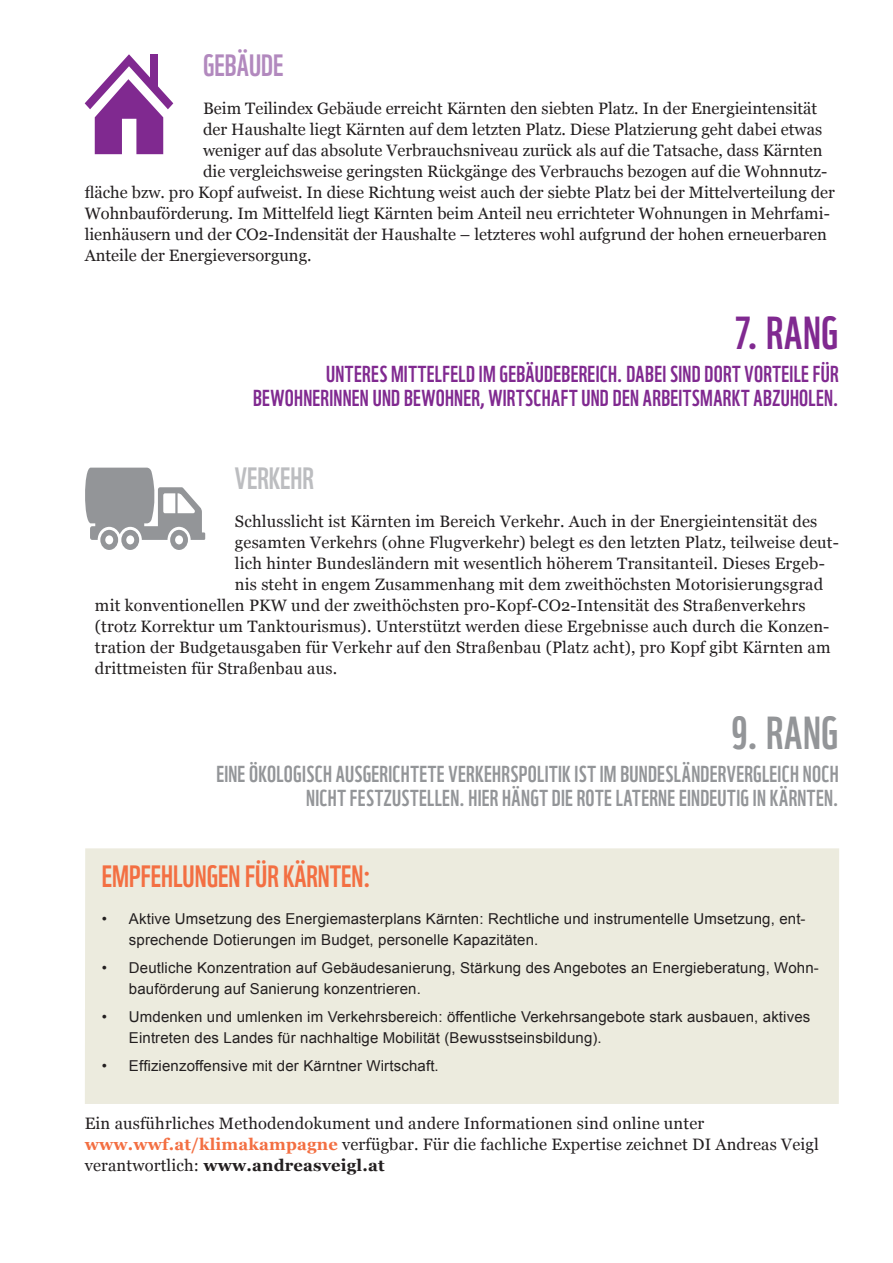
<style>
.page{position:relative;width:893px;height:1263px;background:#fff}
.page>*{position:absolute;margin:0;border:0;box-sizing:border-box;transform-origin:0 0}
.t1{font:45px "WWF";color:#802990}
.t2{font:45px "WWF";color:#939598}
.t3{font:30px "WWF";color:#f36f42}
.t4{font:30px "WWF";color:#b289be}
.t5{font:30px "WWF";color:#bcbdc0}
.t6{font:22.5px/24.2px "WWF";letter-spacing:.015em;color:#939598;text-align:right}
.t7{font:22.5px/24.2px "WWF";letter-spacing:.015em;color:#802990;text-align:right}
.t8{font:16.5px/21px "Georgia";letter-spacing:.01em;color:#231f20}
.t9{font:15px/20.2px "Arial";letter-spacing:.01em;color:#231f20}
.s1{font-weight:700;color:#f36f42}
.s2{font-weight:700}
</style>
<div class="page">
<svg style="left:85px;top:54px;width:88px;height:100px"></svg>
<div style="left:150px;top:54px;width:8px;height:33px;background:#802990"></div>
<svg style="left:85px;top:468px;width:120px;height:82px"></svg>
<div style="left:85px;top:848px;width:754px;height:256px;background:#ecebde"></div>
<h2 class="t4" style="left:203px;top:42px;width:82px">GEBÄUDE</h2>
<p class="t8" style="left:203px;top:98px;width:616px">Beim Teilindex Gebäude erreicht Kärnten den siebten Platz. In der Energieintensität</p>
<p class="t8" style="left:203px;top:119px;width:621px">der Haushalte liegt Kärnten auf dem letzten Platz. Diese Platzierung geht dabei etwas</p>
<p class="t8" style="left:203px;top:140px;width:621px">weniger auf das absolute Verbrauchsniveau zurück als auf die Tatsache, dass Kärnten</p>
<p class="t8" style="left:203px;top:161px;width:626px">die vergleichsweise geringsten Rückgänge des Verbrauchs bezogen auf die Wohnnutz-</p>
<p class="t8" style="left:85px;top:182px;width:752px">fläche bzw. pro Kopf aufweist. In diese Richtung weist auch der siebte Platz bei der Mittelverteilung der</p>
<p class="t8" style="left:85px;top:203px;width:747px">Wohnbauförderung. Im Mittelfeld liegt Kärnten beim Anteil neu errichteter Wohnungen in Mehrfami-</p>
<p class="t8" style="left:85px;top:224px;width:744px">lienhäusern und der CO2-Indensität der Haushalte – letzteres wohl aufgrund der hohen erneuerbaren</p>
<p class="t8" style="left:85px;top:245px;width:228px">Anteile der Energieversorgung.</p>
<h1 class="t1" style="left:735px;top:297px;width:105px">7. RANG</h1>
<h3 class="t7" style="left:253px;top:359px;width:587px">UNTERES MITTELFELD IM GEBÄUDEBEREICH. DABEI SIND DORT VORTEILE FÜR<br>BEWOHNERINNEN UND BEWOHNER, WIRTSCHAFT UND DEN ARBEITSMARKT ABZUHOLEN.</h3>
<h2 class="t5" style="left:235px;top:455px;width:80px">VERKEHR</h2>
<p class="t8" style="left:235px;top:511px;width:584px">Schlusslicht ist Kärnten im Bereich Verkehr. Auch in der Energieintensität des</p>
<p class="t8" style="left:235px;top:532px;width:605px">gesamten Verkehrs (ohne Flugverkehr) belegt es den letzten Platz, teilweise deut-</p>
<p class="t8" style="left:235px;top:553px;width:591px">lich hinter Bundesländern mit wesentlich höherem Transitanteil. Dieses Ergeb-</p>
<p class="t8" style="left:235px;top:574px;width:590px">nis steht in engem Zusammenhang mit dem zweithöchsten Motorisierungsgrad</p>
<p class="t8" style="left:95px;top:595px;width:712px">mit konventionellen PKW und der zweithöchsten pro-Kopf-CO2-Intensität des Straßenverkehrs</p>
<p class="t8" style="left:95px;top:616px;width:736px">(trotz Korrektur um Tanktourismus). Unterstützt werden diese Ergebnisse auch durch die Konzen-</p>
<p class="t8" style="left:95px;top:637px;width:737px">tration der Budgetausgaben für Verkehr auf den Straßenbau (Platz acht), pro Kopf gibt Kärnten am</p>
<p class="t8" style="left:95px;top:658px;width:244px">drittmeisten für Straßenbau aus.</p>
<h1 class="t2" style="left:731px;top:698px;width:109px">9. RANG</h1>
<h3 class="t6" style="left:216px;top:759px;width:624px">EINE ÖKOLOGISCH AUSGERICHTETE VERKEHRSPOLITIK IST IM BUNDESLÄNDERVERGLEICH NOCH<br>NICHT FESTZUSTELLEN. HIER HÄNGT DIE ROTE LATERNE EINDEUTIG IN KÄRNTEN.</h3>
<h2 class="t3" style="left:102px;top:853px;width:270px">EMPFEHLUNGEN FÜR KÄRNTEN:</h2>
<p class="t9" style="left:129px;top:909px;width:678px;text-indent:-27px">• Aktive Umsetzung des Energiemasterplans Kärnten: Rechtliche und instrumentelle Umsetzung, ent&shy;sprechende Dotierungen im Budget, personelle Kapazitäten.</p>
<p class="t9" style="left:129px;top:958px;width:691px;text-indent:-27px">• Deutliche Konzentration auf Gebäudesanierung, Stärkung des Angebotes an Energieberatung, Wohn&shy;bauförderung auf Sanierung konzentrieren.</p>
<p class="t9" style="left:129px;top:1007px;width:683px;text-indent:-27px">• Umdenken und umlenken im Verkehrsbereich: öffentliche Verkehrsangebote stark ausbauen, aktives<br>Eintreten des Landes für nachhaltige Mobilität (Bewusstseinsbildung).</p>
<p class="t9" style="left:102px;top:1056px;width:338px">• Effizienzoffensive mit der Kärntner Wirtschaft.</p>
<p class="t8" style="left:85px;top:1113px;width:736px">Ein ausführliches Methodendokument und andere Informationen sind online unter <span class="s1">www.wwf.at/klimakampagne</span> verfügbar. Für die fachliche Expertise zeichnet DI Andreas Veigl verantwortlich: <span class="s2">www.andreasveigl.at</span></p>
</div>
